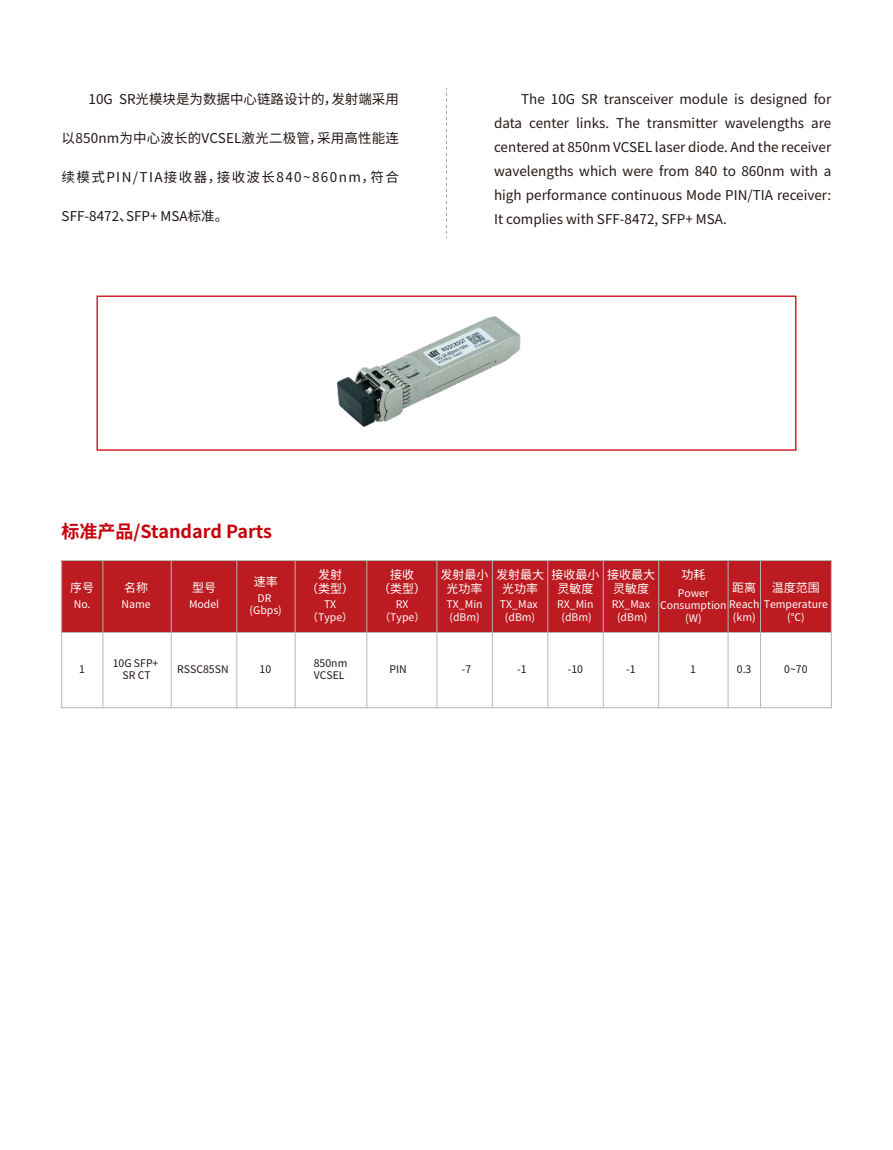
<style>
.page{position:relative;width:893px;height:1150px;background:#fff}
.page>*{position:absolute;margin:0;border:0;box-sizing:border-box;transform-origin:0 0}
.t1{font:700 18px "Source Han Sans CN";color:#c7000b}
.t2{font:13.5px/24px "Source Han Sans CN";color:#221815;text-align:justify}
.t3{font:13.5px "Source Han Sans CN";letter-spacing:.105em;color:#221815}
.t4{font:12px/14.4px "Source Han Sans CN";color:#fff;text-align:center}
.t5{font:10.5px/12.6px "Source Han Sans CN";color:#fff;text-align:center}
.t6{font:10.5px/12.6px "Source Han Sans CN";color:#221815;text-align:center}
</style>
<div class="page">
<div style="left:97px;top:295px;width:699px;height:156px;border:1px solid #c7000b"></div>
<svg style="left:446px;top:88px;width:1px;height:150px"></svg>
<div style="left:62px;top:560px;width:769px;height:73px;background:#bb1b21"></div>
<div style="left:61px;top:560px;width:771px;height:148px;border:1px solid #b5b6b6"></div>
<hr style="left:62px;top:632px;width:769px;height:1px;background:#b5b6b6">
<hr style="left:760px;top:560px;width:1px;height:148px;background:#b5b6b6">
<hr style="left:603px;top:560px;width:1px;height:148px;background:#b5b6b6">
<hr style="left:658px;top:560px;width:1px;height:148px;background:#b5b6b6">
<hr style="left:728px;top:560px;width:1px;height:148px;background:#b5b6b6">
<hr style="left:547px;top:560px;width:1px;height:148px;background:#b5b6b6">
<hr style="left:492px;top:560px;width:1px;height:148px;background:#b5b6b6">
<hr style="left:436px;top:560px;width:1px;height:148px;background:#b5b6b6">
<hr style="left:366px;top:560px;width:1px;height:148px;background:#b5b6b6">
<hr style="left:295px;top:560px;width:1px;height:148px;background:#b5b6b6">
<hr style="left:236px;top:560px;width:1px;height:148px;background:#b5b6b6">
<hr style="left:103px;top:560px;width:1px;height:148px;background:#b5b6b6">
<hr style="left:171px;top:560px;width:1px;height:148px;background:#b5b6b6">
<img style="left:312px;top:295px;width:244px;height:156px">
<p class="t2" style="left:89px;top:87px;width:312px">10G SR光模块是为数据中心链路设计的，发射端采用</p>
<p class="t2" style="left:62px;top:126px;width:339px">以850nm为中心波长的VCSEL激光二极管，采用高性能连</p>
<p class="t3" style="left:62px;top:170px;width:339px">续模式PIN/TIA接收器，接收波长840~860nm，符合</p>
<p class="t2" style="left:62px;top:204px;width:168px">SFF-8472、SFP+ MSA标准。</p>
<p class="t2" style="left:494px;top:87px;width:339px;text-indent:27px">The 10G SR transceiver module is designed for data center links. The transmitter wavelengths are centered at 850nm VCSEL laser diode. And the receiver wavelengths which were from 840 to 860nm with a high performance continuous Mode PIN/TIA receiver:<br>It complies with SFF-8472, SFP+ MSA.</p>
<h1 class="t1" style="left:62px;top:521px;width:212px">标准产品/Standard Parts</h1>
<p class="t4" style="left:70px;top:581px;width:25px">序号</p>
<p class="t4" style="left:124px;top:581px;width:25px">名称</p>
<p class="t5" style="left:74px;top:598px;width:18px">No.</p>
<p class="t5" style="left:122px;top:598px;width:31px">Name</p>
<p class="t4" style="left:192px;top:581px;width:25px">型号</p>
<p class="t5" style="left:189px;top:598px;width:32px">Model</p>
<p class="t4" style="left:254px;top:574px;width:25px">速率</p>
<p class="t5" style="left:250px;top:592px;width:34px">DR (Gbps)</p>
<p class="t4" style="left:306px;top:567px;width:49px">发射<br>（类型）</p>
<p class="t5" style="left:308px;top:598px;width:47px">TX（Type）</p>
<p class="t4" style="left:378px;top:567px;width:49px">接收<br>（类型）</p>
<p class="t5" style="left:380px;top:598px;width:47px">RX（Type）</p>
<p class="t4" style="left:441px;top:567px;width:49px">发射最小光功率</p>
<p class="t5" style="left:447px;top:598px;width:38px;text-align:left">TX_Min (dBm)</p>
<p class="t4" style="left:496px;top:567px;width:49px">发射最大光功率</p>
<p class="t5" style="left:500px;top:598px;width:39px">TX_Max (dBm)</p>
<p class="t4" style="left:551px;top:567px;width:49px">接收最小灵敏度</p>
<p class="t5" style="left:557px;top:598px;width:38px">RX_Min (dBm)</p>
<p class="t4" style="left:607px;top:567px;width:49px">接收最大灵敏度</p>
<p class="t5" style="left:612px;top:598px;width:40px">RX_Max (dBm)</p>
<p class="t4" style="left:681px;top:567px;width:25px">功耗</p>
<p class="t5" style="left:678px;top:586px;width:33px">Power</p>
<p class="t5" style="left:685px;top:612px;width:18px">(W)</p>
<p class="t4" style="left:732px;top:581px;width:25px">距离</p>
<p class="t5" style="left:733px;top:611px;width:24px">(km)</p>
<p class="t4" style="left:772px;top:581px;width:49px">温度范围</p>
<p class="t5" style="left:787px;top:598px;width:42px;text-align:left;text-indent:-127px">Consumption Reach Temperature (℃)</p>
<p class="t6" style="left:79px;top:663px;width:7px">1</p>
<p class="t6" style="left:113px;top:657px;width:47px">10G SFP+<br>SR CT</p>
<p class="t6" style="left:177px;top:663px;width:53px">RSSC85SN</p>
<p class="t6" style="left:314px;top:657px;width:35px;text-align:left">850nm<br>VCSEL</p>
<p class="t6" style="left:260px;top:663px;width:13px">10</p>
<p class="t6" style="left:389px;top:663px;width:19px">PIN</p>
<p class="t6" style="left:462px;top:663px;width:11px">-7</p>
<p class="t6" style="left:517px;top:663px;width:11px">-1</p>
<p class="t6" style="left:568px;top:663px;width:17px">-10</p>
<p class="t6" style="left:626px;top:663px;width:11px">-1</p>
<p class="t6" style="left:690px;top:663px;width:7px">1</p>
<p class="t6" style="left:737px;top:663px;width:16px">0.3</p>
<p class="t6" style="left:784px;top:663px;width:25px">0~70</p>
</div>
